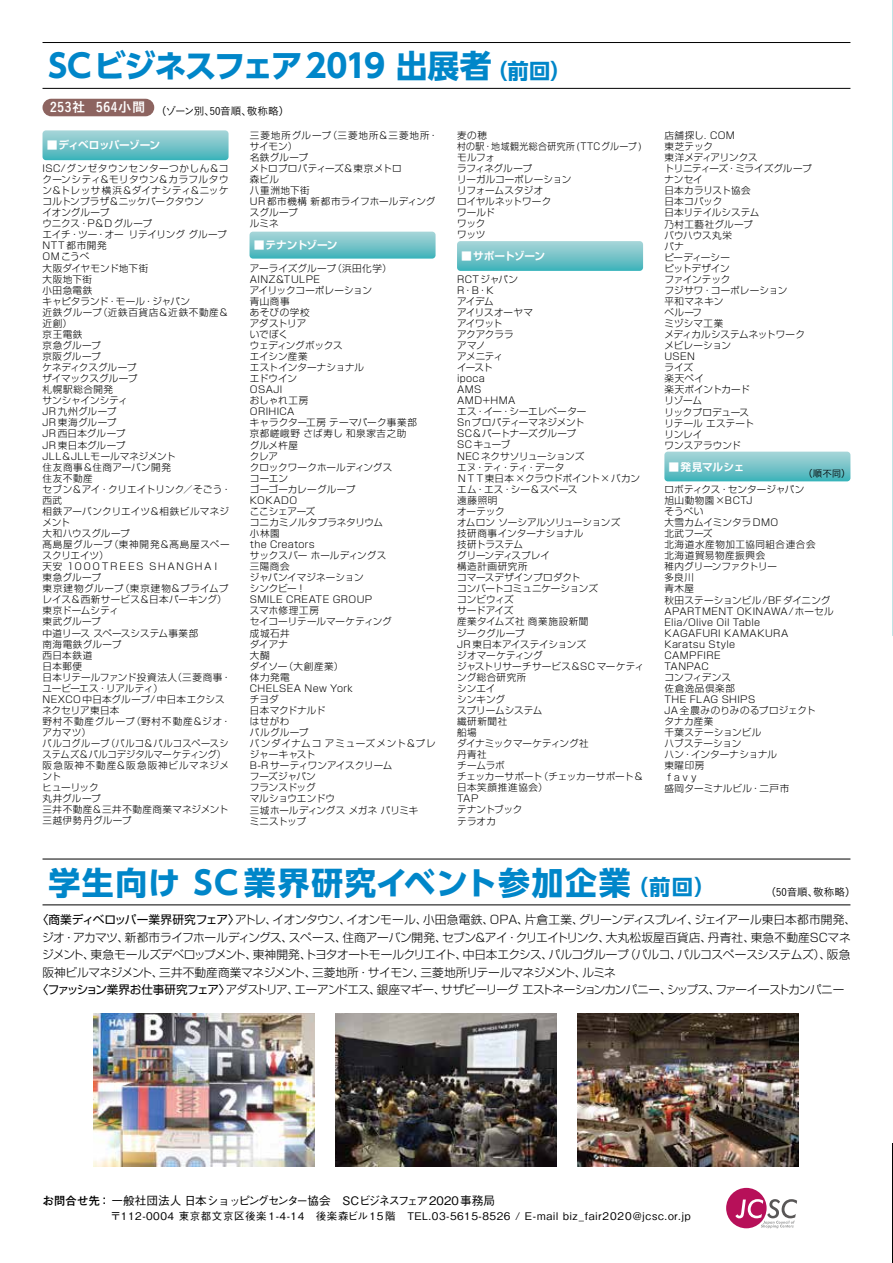
<style>
.page{position:relative;width:893px;height:1263px;background:#fff}
.page>*{position:absolute;margin:0;border:0;box-sizing:border-box;transform-origin:0 0}
.t1{font:700 31.95px "UD Shin Go Pro";letter-spacing:.04em;color:#0086c9}
.t2{font:700 31.95px "UD Shin Go Pro";letter-spacing:-.045em;color:#0086c9}
.t3{font:300 11.7px "Shin Go Pro";letter-spacing:-.035em;color:#000}
.t4{font:500 11.7px "Gothic BBB Pro";letter-spacing:-.04em;color:#000}
.t5{font:10.65px "Koburina Go Std N W3";color:#000}
.t6{font:700 10.65px "Shin Go De";letter-spacing:-.03em;color:#fff}
.t7{font:700 10.65px "Shin Go De";letter-spacing:-.05em;color:#fff}
.t8{font:500 10.5px "Gothic BBB Pro";letter-spacing:.05em;color:#000}
.t9{font:300 9.6px/11.1px "Shin Go Pro";letter-spacing:.02em;color:#000}
.t10{font:300 9.6px/11.1px "Shin Go Pro";color:#000}
.t11{font:300 9.6px/11.1px "Shin Go Pro";letter-spacing:.04em;color:#000}
.t12{font:9.6px "Koburina Go Std N W3";color:#000}
.s1{font-size:21.3px}
.s2{font-weight:400}
.s3{font-family:"Gothic MB101 Pro";font-size:11.1px}
</style>
<div class="page">
<svg style="left:892px;top:0;width:1px;height:636px"></svg>
<hr style="left:892px;top:1143px;width:1px;height:120px;background:#000">
<div style="left:43px;top:99px;width:111px;height:17px;background:#8d6460;border-radius:9px"></div>
<svg style="left:250px;top:232px;width:186px;height:27px;background:#77c4c9"></svg>
<svg style="left:457px;top:241px;width:186px;height:30px;background:#76c4c9"></svg>
<svg style="left:43px;top:130px;width:186px;height:30px;background:#77c5ca"></svg>
<hr style="left:43px;top:88px;width:807px;height:1px;background:#000">
<hr style="left:43px;top:904px;width:807px;height:1px;background:#000">
<hr style="left:43px;top:859px;width:807px;height:1px;background:#000">
<img style="left:94px;top:1014px;width:221px;height:153px">
<img style="left:335px;top:1014px;width:222px;height:153px">
<img style="left:578px;top:1014px;width:220px;height:153px">
<hr style="left:43px;top:42px;width:807px;height:1px;background:#000">
<svg style="left:664px;top:452px;width:186px;height:29px;background:#75c4c9"></svg>
<div style="left:726px;top:1188px;width:41px;height:40px;background:#b71059;border-radius:50%"></div>
<svg style="left:735px;top:1199px;width:62px;height:29px"></svg>
<h1 class="t2" style="left:49px;top:40px;width:525px">SCビジネスフェア2019 出展者<span class="s1">（前回）</span></h1>
<p class="t5" style="left:50px;top:103px;width:241px"><sup>253社</sup> <sup>564小間</sup> （ゾーン別、50音順、敬称略）</p>
<p class="t7" style="left:47px;top:138px;width:115px">■ ディベロッパーゾーン</p>
<p class="t9" style="left:43px;top:162px;width:190px">ISC/グンゼタウンセンターつかしん＆コクーンシティ＆モリタウン＆カラフルタウン＆トレッサ横浜＆ダイナシティ＆ニッケコルトンプラザ＆ニッケパークタウン<br>イオングループ<br>ウニクス・P＆D グループ<br>エイチ・ツー・オー リテイリング グループ<br>NTT都市開発<br>OMこうべ<br>大阪ダイヤモンド地下街<br>大阪地下街<br>小田急電鉄<br>キャピタランド・モール・ジャパン<br>近鉄グループ（近鉄百貨店＆近鉄不動産＆近創）<br>京王電鉄<br>京急グループ<br>京阪グループ<br>ケネディクスグループ<br>ザイマックスグループ<br>札幌駅総合開発<br>サンシャインシティ<br>JR 九州グループ<br>JR 東海グループ<br>JR 西日本グループ<br>JR 東日本グループ<br>JLL＆JLLモールマネジメント<br>住友商事＆住商アーバン開発<br>住友不動産<br>セブン＆アイ・クリエイトリンク／そごう・西武<br>相鉄アーバンクリエイツ＆相鉄ビルマネジメント<br>大和ハウスグループ<br>髙島屋グループ（東神開発＆髙島屋スペースクリエイツ）<br>天安 １０００ＴＲＥＥＳ ＳＨＡＮＧＨＡＩ東急グループ<br>東京建物グループ（東京建物＆プライムプレイス＆西新サービス＆日本パーキング）東京ドームシティ<br>東武グループ<br>中道リース スペースシステム事業部<br>南海電鉄グループ<br>西日本鉄道<br>日本郵便<br>日本リテールファンド投資法人（三菱商事・ユービーエス・リアルティ）<br>NEXCO 中日本グループ/中日本エクシスネクセリア東日本<br>野村不動産グループ（野村不動産＆ジオ・アカマツ）<br>パルコグループ（パルコ＆パルコスペースシステムズ＆パルコデジタルマーケティング）阪急阪神不動産＆阪急阪神ビルマネジメント<br>ヒューリック<br>丸井グループ<br>三井不動産＆三井不動産商業マネジメント三越伊勢丹グループ</p>
<p class="t11" style="left:250px;top:128px;width:190px">三菱地所グループ（三菱地所＆三菱地所・サイモン）<br>名鉄グループ<br>メトロプロパティーズ＆東京メトロ<br>森ビル<br>八重洲地下街<br>UR 都市機構 新都市ライフホールディングスグループ<br>ルミネ</p>
<p class="t9" style="left:250px;top:261px;width:187px">アーライズグループ（浜田化学）<br>AINZ&amp;TULPE<br>アイリックコーポレーション<br>青山商事<br>あそびの学校<br>アダストリア<br>いでぼく<br>ウェディングボックス<br>エイシン産業<br>エストインターナショナル<br>エドウイン<br>OSAJI<br>おしゃれ工房<br>ORIHICA<br>キャラクター工房 テーマパーク事業部<br>京都嵯峨野 さば寿し 和泉家吉之助<br>グルメ杵屋<br>クレア<br>クロックワークホールディングス<br>コーエン<br>ゴーゴーカレーグループ<br>KOKADO<br>ここシェアーズ<br>コニカミノルタプラネタリウム<br>小林園<br>the Creators<br>サックスバー ホールディングス<br>三陽商会<br>ジャパンイマジネーション<br>シンクビー !<br>SMILE CREATE GROUP<br>スマホ修理工房<br>セイコーリテールマーケティング<br>成城石井<br>ダイアナ<br>大醐<br>ダイソー（大創産業）<br>体力発電<br>CHELSEA New York<br>チヨダ<br>日本マクドナルド<br>はせがわ<br>パルグループ<br>バンダイナムコ アミューズメント＆プレジャーキャスト<br>B-R サーティワンアイスクリーム<br>フーズジャパン<br>フランスドッグ<br>マルショウエンドウ<br>三城ホールディングス メガネ パリミキ<br>ミニストップ</p>
<p class="t6" style="left:254px;top:238px;width:85px">■テナントゾーン</p>
<p class="t10" style="left:457px;top:129px;width:186px">麦の穂<br>村の駅・地域観光総合研究所(TTCグループ )モルフォ<br>ラフィネグループ<br>リーガルコーポレーション<br>リフォームスタジオ<br>ロイヤルネットワーク<br>ワールド<br>ワック<br>ワッツ</p>
<p class="t9" style="left:457px;top:272px;width:189px">RCTジャパン<br>R・B・K<br>アイデム<br>アイリスオーヤマ<br>アイワット<br>アクアクララ<br>アマノ<br>アメニティ<br>イースト<br>ipoca<br>AMS<br>AMD+HMA<br>エス・イー・シーエレベーター<br>Snプロパティーマネジメント<br>SC＆パートナーズグループ<br>SC キューブ<br>NEC ネクサソリューションズ<br>エヌ・ティ・ティ・データ<br>ＮＴＴ東日本×クラウドポイント×バカンエム・エス・シー＆スペース<br>遠藤照明<br>オーテック<br>オムロン ソーシアルソリューションズ<br>技研商事インターナショナル<br>技研トラステム<br>グリーンディスプレイ<br>構造計画研究所<br>コマースデザインプロダクト<br>コンバートコミュニケーションズ<br>コンビウィズ<br>サードアイズ<br>産業タイムズ社 商業施設新聞<br>ジークグループ<br>JR 東日本アイステイションズ<br>ジオマーケティング<br>ジャストリサーチサービス＆SCマーケティング総合研究所<br>シンエイ<br>シンキング<br>スプリームシステム<br>繊研新聞社<br>船場<br>ダイナミックマーケティング社<br>丹青社<br>チームラボ<br>チェッカーサポート（チェッカーサポート＆日本笑顔推進協会）<br>TAP<br>テナントブック<br>テラオカ</p>
<p class="t6" style="left:461px;top:249px;width:85px">■サポートゾーン</p>
<p class="t10" style="left:664px;top:129px;width:149px">店舗探し．COM<br>東芝テック<br>東洋メディアリンクス<br>トリニティーズ・ミライズグループナンセイ<br>日本カラリスト協会<br>日本コパック<br>日本リテイルシステム<br>乃村工藝社グループ<br>バウハウス丸栄<br>パナ<br>ピーディーシー<br>ピットデザイン<br>ファインテック<br>フジサワ・コーポレーション<br>平和マネキン<br>ベルーフ<br>ミヅシマ工業<br>メディカルシステムネットワークメビレーション<br>USEN<br>ライズ<br>楽天ペイ<br>楽天ポイントカード<br>リゾーム<br>リックプロデュース<br>リテール エステート<br>リンレイ<br>ワンスアラウンド</p>
<p class="t9" style="left:664px;top:483px;width:171px">ロボティクス・センタージャパン<br>旭山動物園×BCTJ<br>そうべい<br>大雪カムイミンタラDMO<br>北武フーズ<br>北海道水産物加工協同組合連合会<br>北海道貿易物産振興会<br>稚内グリーンファクトリー<br>多良川<br>青木屋<br>秋田ステーションビル/BF ダイニング<br>APARTMENT OKINAWA/ホーセル<br>Elia/Olive Oil Table<br>KAGAFURI KAMAKURA<br>Karatsu Style<br>CAMPFIRE<br>TANPAC<br>コンフィデンス<br>佐倉逸品倶楽部<br>THE FLAG SHIPS<br>JA 全農みのりみのるプロジェクト<br>タナカ産業<br>千葉ステーションビル<br>ハブステーション<br>ハン・インターナショナル<br>東曜印房<br>ｆａｖｙ<br>盛岡ターミナルビル・二戸市</p>
<p class="t6" style="left:669px;top:459px;width:77px">■発見マルシェ</p>
<p class="t12" style="left:803px;top:466px;width:49px">（順不同）</p>
<h1 class="t1" style="left:49px;top:856px;width:668px">学生向け SC 業界研究イベント参加企業<span class="s1">（前回）</span></h1>
<p class="t5" style="left:765px;top:883px;width:92px">（50音順、敬称略）</p>
<p class="t3" style="left:37px;top:910px;width:821px"><span class="s2">〈商業ディベロッパー業界研究フェア〉</span>アトレ、イオンタウン、イオンモール、小田急電鉄、OPA、片倉工業、グリーンディスプレイ、ジェイアール東日本都市開発、</p>
<p class="t3" style="left:42px;top:927px;width:810px">ジオ・アカマツ、新都市ライフホールディングス、スペース、住商アーバン開発、セブン＆アイ・クリエイトリンク、大丸松坂屋百貨店、丹青社、東急不動産ＳＣマネ</p>
<p class="t3" style="left:42px;top:945px;width:810px">ジメント、東急モールズデベロップメント、東神開発、トヨタオートモールクリエイト、中日本エクシス、パルコグループ（パルコ、パルコスペースシステムズ）、阪急</p>
<p class="t3" style="left:43px;top:962px;width:575px">阪神ビルマネジメント、三井不動産商業マネジメント、三菱地所・サイモン、三菱地所リテールマネジメント、ルミネ</p>
<p class="t3" style="left:37px;top:980px;width:809px"><span class="s2">〈ファッション業界お仕事研究フェア〉</span>アダストリア、エーアンドエス、銀座マギー、サザビーリーグ エストネーションカンパニー、シップス、ファーイーストカンパニー</p>
<p class="t4" style="left:43px;top:1191px;width:466px"><span class="s3">お問合せ先：</span>一般社団法人 日本ショッピングセンター協会　SCビジネスフェア2020事務局　</p>
<p class="t8" style="left:111px;top:1208px;width:581px">〒112-0004 東京都文京区後楽 1-4-14　後楽森ビル15 階 TEL.03-5615-8526 / E-mail biz_fair2020@jcsc.or.jp</p>
</div>
